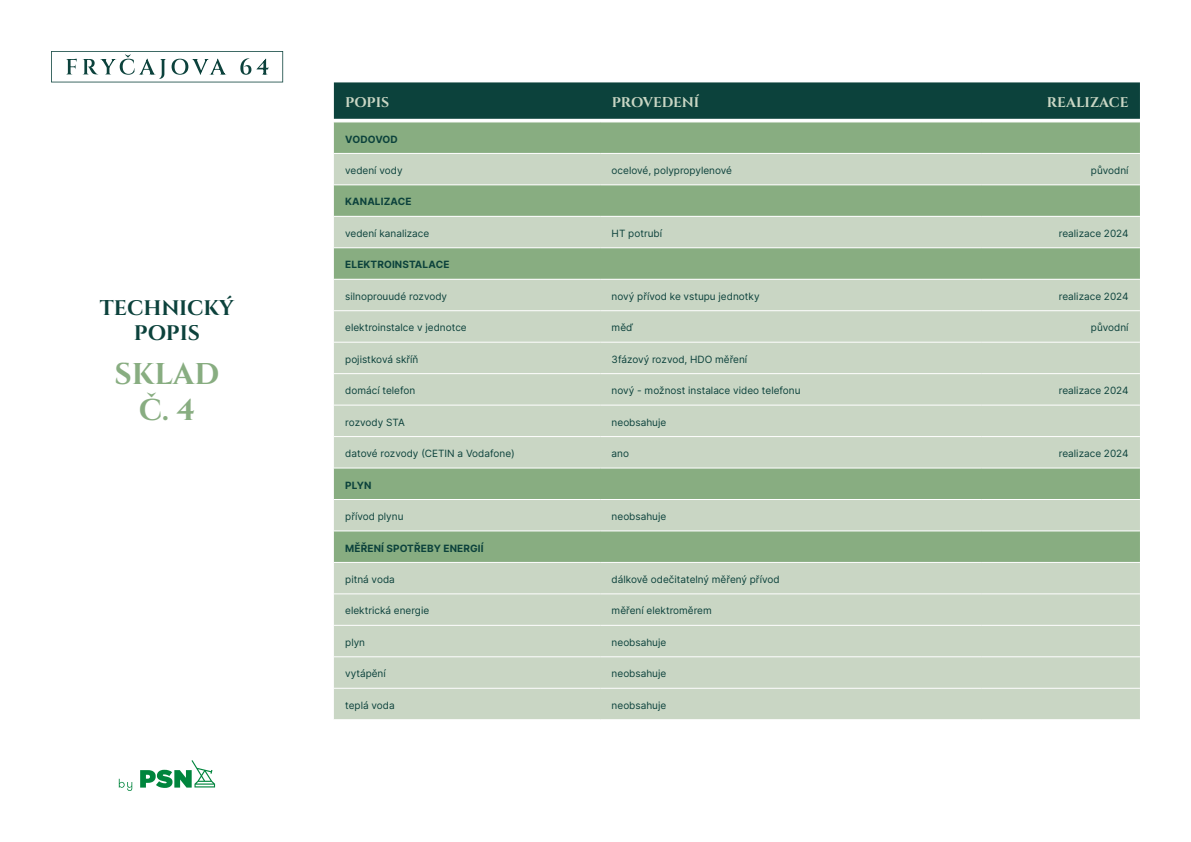
<style>
.page{position:relative;width:1191px;height:842px;background:#fff}
.page>*{position:absolute;margin:0;border:0;box-sizing:border-box;transform-origin:0 0}
.t1{font:700 30px/36px "Cinzel";color:#88ad81;text-align:center}
.t2{font:700 21px/25px "Cinzel";color:#0c423c;text-align:center}
.t3{font:700 14px "Cinzel";letter-spacing:-.005em;color:#c9d6c4}
.text{font:10px "Inter";color:#0c423c}
.bold{font:700 10px "Inter";letter-spacing:.01em;color:#0c423c}
.bold-2{font:700 10px "Inter";letter-spacing:-.01em;color:#0c423c}
</style>
<div class="page">
<svg style="left:140px;top:760px;width:75px;height:28px"></svg>
<svg style="left:119px;top:779px;width:13px;height:12px"></svg>
<svg style="left:51px;top:51px;width:232px;height:31px"></svg>
<div style="left:334px;top:123px;width:806px;height:30px;background:#88ad81"></div>
<svg style="left:334px;top:154px;width:806px;height:565px;background:#bbcdb5"></svg>
<hr style="left:334px;top:310px;width:266px;height:1px;background:#fff">
<hr style="left:600px;top:310px;width:381px;height:1px;background:#fff">
<hr style="left:981px;top:310px;width:159px;height:1px;background:#fff">
<hr style="left:334px;top:342px;width:266px;height:1px;background:#fff">
<hr style="left:600px;top:342px;width:381px;height:1px;background:#fff">
<hr style="left:981px;top:342px;width:159px;height:1px;background:#fff">
<hr style="left:334px;top:373px;width:266px;height:1px;background:#fff">
<hr style="left:600px;top:373px;width:381px;height:1px;background:#fff">
<hr style="left:981px;top:373px;width:159px;height:1px;background:#fff">
<hr style="left:334px;top:405px;width:266px;height:1px;background:#fff">
<hr style="left:600px;top:405px;width:381px;height:1px;background:#fff">
<hr style="left:981px;top:405px;width:159px;height:1px;background:#fff">
<hr style="left:334px;top:436px;width:266px;height:1px;background:#fff">
<hr style="left:600px;top:436px;width:381px;height:1px;background:#fff">
<hr style="left:981px;top:436px;width:159px;height:1px;background:#fff">
<hr style="left:334px;top:594px;width:266px;height:1px;background:#fff">
<hr style="left:600px;top:594px;width:381px;height:1px;background:#fff">
<hr style="left:981px;top:594px;width:159px;height:1px;background:#fff">
<hr style="left:334px;top:625px;width:266px;height:1px;background:#fff">
<hr style="left:600px;top:625px;width:381px;height:1px;background:#fff">
<hr style="left:981px;top:625px;width:159px;height:1px;background:#fff">
<hr style="left:334px;top:656px;width:266px;height:1px;background:#fff">
<hr style="left:600px;top:656px;width:381px;height:1px;background:#fff">
<hr style="left:981px;top:656px;width:159px;height:1px;background:#fff">
<hr style="left:334px;top:688px;width:266px;height:1px;background:#fff">
<hr style="left:600px;top:688px;width:381px;height:1px;background:#fff">
<hr style="left:981px;top:688px;width:159px;height:1px;background:#fff">
<hr style="left:334px;top:185px;width:266px;height:1px;background:#fff">
<hr style="left:600px;top:185px;width:381px;height:1px;background:#fff">
<hr style="left:981px;top:185px;width:159px;height:1px;background:#fff">
<hr style="left:334px;top:216px;width:266px;height:1px;background:#fff">
<hr style="left:600px;top:216px;width:381px;height:1px;background:#fff">
<hr style="left:981px;top:216px;width:159px;height:1px;background:#fff">
<hr style="left:334px;top:248px;width:266px;height:1px;background:#fff">
<hr style="left:600px;top:248px;width:381px;height:1px;background:#fff">
<hr style="left:981px;top:248px;width:159px;height:1px;background:#fff">
<hr style="left:334px;top:279px;width:266px;height:1px;background:#fff">
<hr style="left:600px;top:279px;width:381px;height:1px;background:#fff">
<hr style="left:981px;top:279px;width:159px;height:1px;background:#fff">
<hr style="left:334px;top:468px;width:266px;height:1px;background:#fff">
<hr style="left:600px;top:468px;width:381px;height:1px;background:#fff">
<hr style="left:981px;top:468px;width:159px;height:1px;background:#fff">
<hr style="left:334px;top:499px;width:266px;height:1px;background:#fff">
<hr style="left:600px;top:499px;width:381px;height:1px;background:#fff">
<hr style="left:981px;top:499px;width:159px;height:1px;background:#fff">
<hr style="left:334px;top:531px;width:266px;height:1px;background:#fff">
<hr style="left:600px;top:531px;width:381px;height:1px;background:#fff">
<hr style="left:981px;top:531px;width:159px;height:1px;background:#fff">
<hr style="left:334px;top:562px;width:266px;height:1px;background:#fff">
<hr style="left:600px;top:562px;width:381px;height:1px;background:#fff">
<hr style="left:981px;top:562px;width:159px;height:1px;background:#fff">
<div style="left:334px;top:82px;width:806px;height:37px;background:#0c423c"></div>
<h2 class="t2" style="left:100px;top:296px;width:136px">TECHNICKÝ<br>POPIS</h2>
<h1 class="t1" style="left:114px;top:357px;width:106px">SKLAD<br>Č. 4</h1>
<h3 class="t3" style="left:345px;top:94px;width:46px">POPIS</h3>
<h3 class="t3" style="left:612px;top:94px;width:89px">PROVEDENÍ</h3>
<h3 class="t3" style="left:1046px;top:94px;width:83px">REALIZACE</h3>
<p class="bold-2" style="left:345px;top:131px;width:54px">VODOVOD</p>
<p class="text" style="left:345px;top:163px;width:59px">vedení vody</p>
<p class="text" style="left:611px;top:163px;width:122px">ocelové, polypropylenové</p>
<p class="text" style="left:1091px;top:163px;width:39px">původní</p>
<p class="bold" style="left:345px;top:194px;width:68px">KANALIZACE</p>
<p class="text" style="left:345px;top:226px;width:86px">vedení kanalizace</p>
<p class="text" style="left:611px;top:226px;width:52px">HT potrubí</p>
<p class="text" style="left:1059px;top:226px;width:71px">realizace 2024</p>
<p class="bold" style="left:345px;top:257px;width:106px">ELEKTROINSTALACE</p>
<p class="text" style="left:345px;top:289px;width:103px">silnoprouudé rozvody</p>
<p class="text" style="left:611px;top:289px;width:149px">nový přívod ke vstupu jednotky</p>
<p class="text" style="left:1059px;top:289px;width:71px">realizace 2024</p>
<p class="text" style="left:345px;top:320px;width:123px">elektroinstalce v jednotce</p>
<p class="text" style="left:611px;top:320px;width:23px">měď</p>
<p class="text" style="left:1091px;top:320px;width:39px">původní</p>
<p class="text" style="left:345px;top:352px;width:75px">pojistková skříň</p>
<p class="text" style="left:611px;top:352px;width:137px">3fázový rozvod, HDO měření</p>
<p class="text" style="left:345px;top:383px;width:72px">domácí telefon</p>
<p class="text" style="left:611px;top:383px;width:190px">nový - možnost instalace video telefonu</p>
<p class="text" style="left:1059px;top:383px;width:71px">realizace 2024</p>
<p class="text" style="left:345px;top:415px;width:61px">rozvody STA</p>
<p class="text" style="left:611px;top:415px;width:56px">neobsahuje</p>
<p class="text" style="left:345px;top:446px;width:171px">datové rozvody (CETIN a Vodafone)</p>
<p class="text" style="left:611px;top:446px;width:19px">ano</p>
<p class="text" style="left:1059px;top:446px;width:71px">realizace 2024</p>
<p class="bold" style="left:345px;top:477px;width:28px">PLYN</p>
<p class="text" style="left:345px;top:509px;width:60px">přívod plynu</p>
<p class="text" style="left:611px;top:509px;width:56px">neobsahuje</p>
<p class="bold" style="left:345px;top:540px;width:140px">MĚŘENÍ SPOTŘEBY ENERGIÍ</p>
<p class="text" style="left:345px;top:572px;width:51px">pitná voda</p>
<p class="text" style="left:611px;top:572px;width:169px">dálkově odečitatelný měřený přívod</p>
<p class="text" style="left:345px;top:603px;width:85px">elektrická energie</p>
<p class="text" style="left:611px;top:603px;width:102px">měření elektroměrem</p>
<p class="text" style="left:345px;top:635px;width:21px">plyn</p>
<p class="text" style="left:611px;top:635px;width:56px">neobsahuje</p>
<p class="text" style="left:345px;top:666px;width:42px">vytápění</p>
<p class="text" style="left:611px;top:666px;width:56px">neobsahuje</p>
<p class="text" style="left:345px;top:698px;width:51px">teplá voda</p>
<p class="text" style="left:611px;top:698px;width:56px">neobsahuje</p>
</div>
